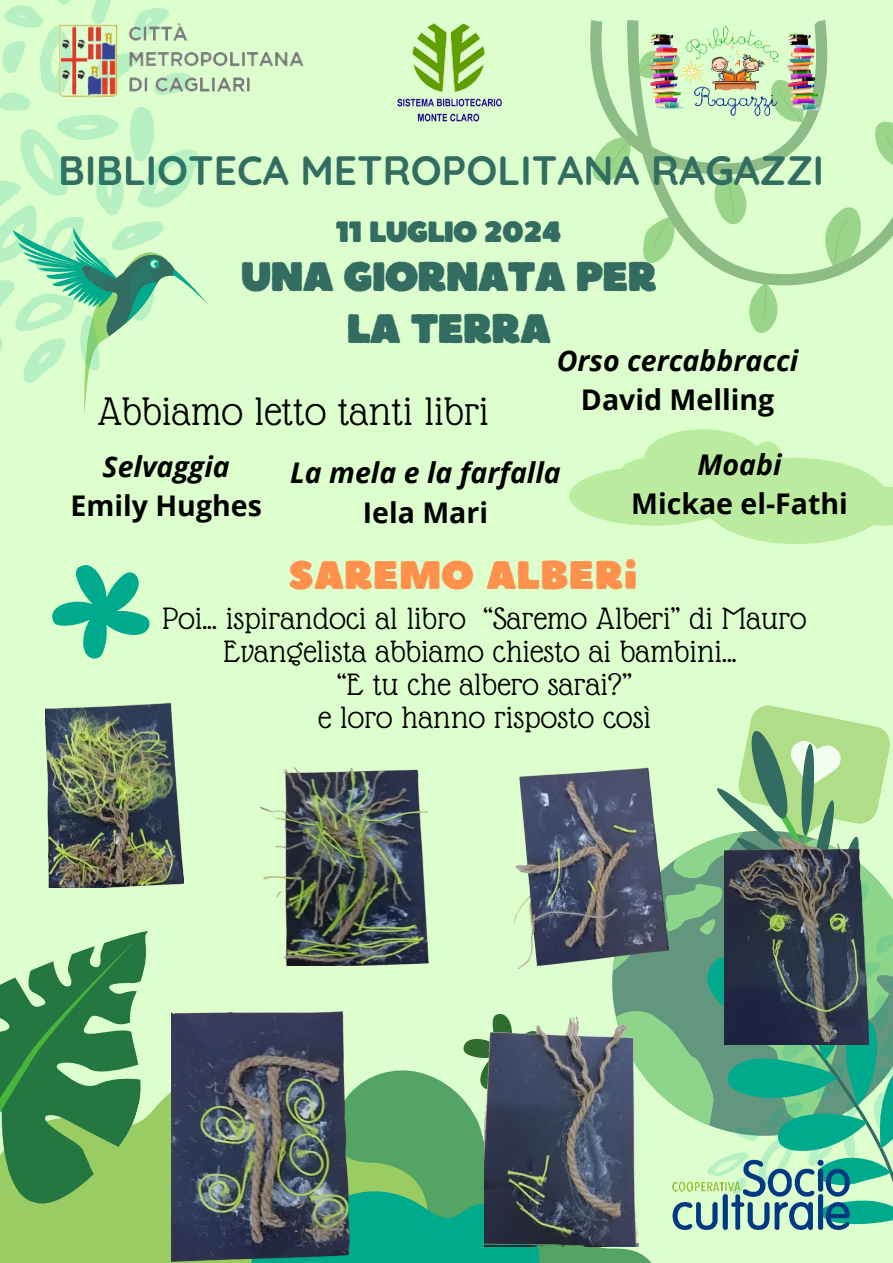
<style>
.page{position:relative;width:893px;height:1263px;background:#ddffce}
.page>*{position:absolute;margin:0;border:0;box-sizing:border-box;transform-origin:0 0}
.t1{font:43.28px "Glass Antiqua";letter-spacing:.01em;color:#000}
.t2{font:41.17px/52px "Boulder";letter-spacing:-.035em;color:#336d61;text-align:center}
.t3{font:700 40.88px "Quicksand";color:#336d61}
.t4{font:39.83px "Boulder";color:#ff914d}
.t5{font:33.53px/33.2px "Glass Antiqua";letter-spacing:.01em;color:#000;text-align:center}
.t6{font:29.4px "Boulder";letter-spacing:-.035em;color:#336d61}
.t7{font:italic 700 28.5px "Open Sans";color:#000}
.t8{font:700 28.5px "Open Sans";color:#000}
</style>
<div class="page">
<svg style="left:481px;top:1131px;width:171px;height:132px;fill:#54a464"></svg>
<svg style="left:0;top:1070px;width:481px;height:193px;fill:#54a464"></svg>
<svg style="left:250px;top:1190px;width:299px;height:73px"></svg>
<svg style="left:612px;top:705px;width:281px;height:534px"></svg>
<svg style="left:590px;top:20px;width:303px;height:298px"></svg>
<svg style="left:569px;top:429px;width:324px;height:115px"></svg>
<svg style="left:0;top:931px;width:171px;height:291px;fill:#99cc63"></svg>
<svg style="left:0;top:931px;width:137px;height:273px"></svg>
<svg style="left:463px;top:1039px;width:21px;height:50px"></svg>
<svg style="left:52px;top:565px;width:98px;height:94px"></svg>
<svg style="left:0;top:0;width:209px;height:416px"></svg>
<img style="left:397px;top:23px;width:105px;height:99px">
<img style="left:665px;top:1151px;width:192px;height:86px">
<img style="left:59px;top:20px;width:245px;height:79px">
<img style="left:484px;top:1011px;width:154px;height:235px">
<img style="left:259px;top:767px;width:170px;height:198px">
<img style="left:45px;top:702px;width:139px;height:186px">
<img style="left:171px;top:1011px;width:178px;height:250px">
<img style="left:515px;top:768px;width:153px;height:200px">
<img style="left:725px;top:834px;width:143px;height:210px">
<img style="left:647px;top:27px;width:188px;height:88px">
<p class="t3" style="left:58px;top:144px;width:767px">BIBLIOTECA METROPOLITANA RAGAZZI</p>
<p class="t6" style="left:335px;top:213px;width:228px">11 LUGLIO 2024</p>
<p class="t2" style="left:240px;top:249px;width:418px">UNA GIORNATA PER<br>LA TERRA</p>
<p class="t1" style="left:98px;top:389px;width:392px">Abbiamo letto tanti libri</p>
<p class="t7" style="left:557px;top:340px;width:243px">Orso cercabbracci</p>
<p class="t8" style="left:581px;top:380px;width:195px">David Melling</p>
<p class="t7" style="left:103px;top:446px;width:129px">Selvaggia</p>
<p class="t8" style="left:70px;top:485px;width:193px">Emily Hughes</p>
<h4 class="t7" style="left:290px;top:453px;width:272px">La mela e la farfalla</h4>
<p class="t8" style="left:363px;top:492px;width:127px">Iela Mari</p>
<p class="t7" style="left:697px;top:444px;width:86px">Moabi</p>
<h3 class="t8" style="left:631px;top:484px;width:218px">Mickae el-Fathi</h3>
<p class="t4" style="left:288px;top:549px;width:351px">SAREMO ALBERI</p>
<p class="t5" style="left:162px;top:601px;width:645px">Poi... ispirandoci al libro “Saremo Alberi” di Mauro Evangelista abbiamo chiesto ai bambini...<br>“E tu che albero sarai?”<br>e loro hanno risposto così</p>
</div>
